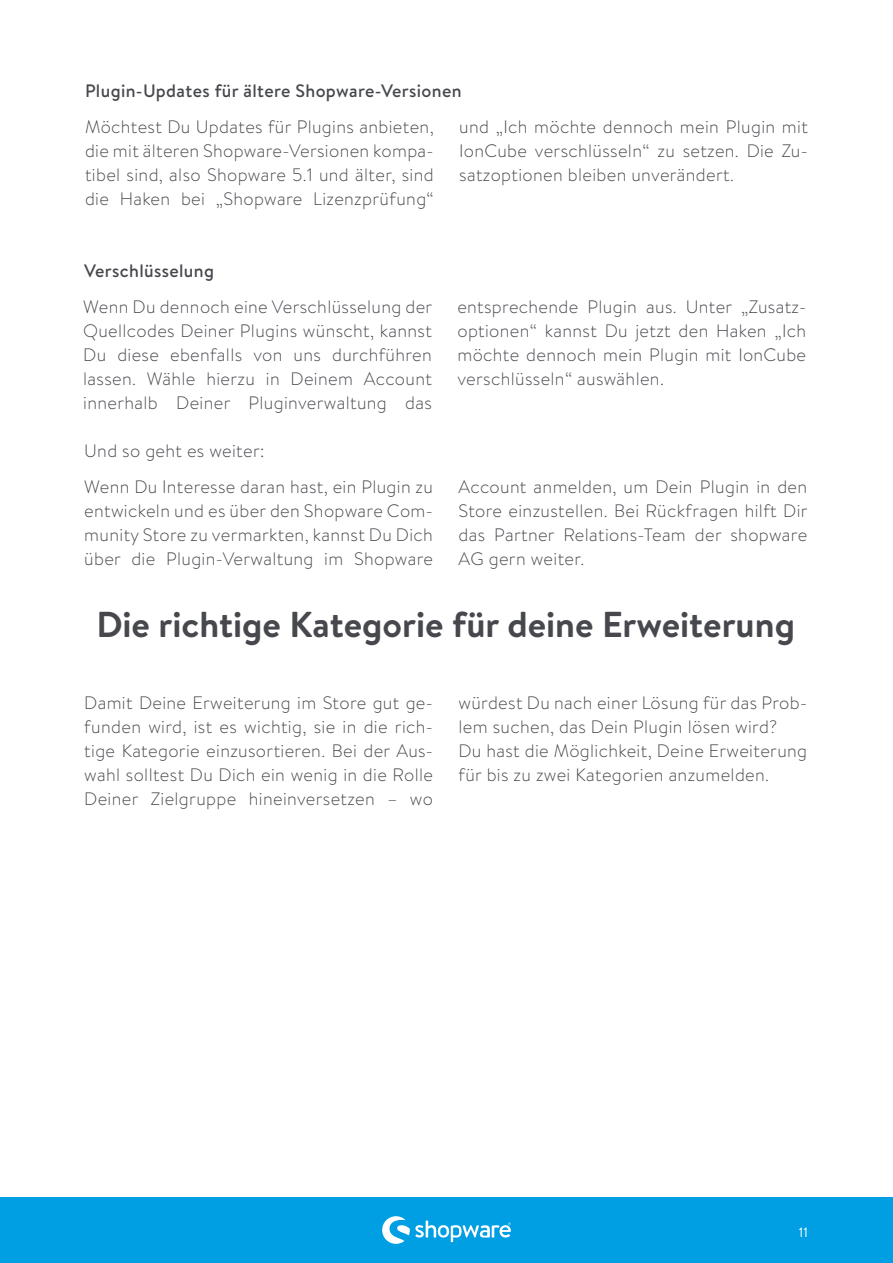
<style>
.page{position:relative;width:893px;height:1263px;background:#fff}
.page>*{position:absolute;margin:0;border:0;box-sizing:border-box;transform-origin:0 0}
.t1{font:700 36px "Brandon Text";color:#46484d}
.t2{font:300 18px/24px "Brandon Text";letter-spacing:.02em;color:#46484d;text-align:justify}
.t3{font:500 18px "Brandon Text";letter-spacing:.02em;color:#46484d}
.t4{font:13.5px "Brandon Text";color:#fff}
</style>
<div class="page">
<div style="left:0;top:1197px;width:893px;height:66px;background:#009fe3"></div>
<svg style="left:382px;top:1216px;width:129px;height:28px"></svg>
<p class="t3" style="left:85px;top:78px;width:378px">Plugin-Updates für ältere Shopware-Versionen</p>
<p class="t2" style="left:85px;top:114px;width:350px">Möchtest Du Updates für Plugins anbieten, die mit älteren Shopware-Versionen kompa&shy;tibel sind, also Shopware 5.1 und älter, sind die Haken bei „Shopware Lizenzprüfung“</p>
<p class="t2" style="left:459px;top:114px;width:350px">und „Ich möchte dennoch mein Plugin mit IonCube verschlüsseln“ zu setzen. Die Zu&shy;satzoptionen bleiben unverändert.</p>
<p class="t3" style="left:84px;top:258px;width:131px">Verschlüsselung</p>
<p class="t2" style="left:83px;top:294px;width:351px">Wenn Du dennoch eine Verschlüsselung der Quellcodes Deiner Plugins wünscht, kannst Du diese ebenfalls von uns durchführen lassen. Wähle hierzu in Deinem Account innerhalb Deiner Pluginverwaltung das</p>
<p class="t2" style="left:457px;top:294px;width:350px">entsprechende Plugin aus. Unter „Zusatz&shy;optionen“ kannst Du jetzt den Haken „Ich möchte dennoch mein Plugin mit IonCube verschlüsseln“ auswählen.</p>
<p class="t2" style="left:84px;top:438px;width:182px">Und so geht es weiter:</p>
<p class="t2" style="left:84px;top:474px;width:350px">Wenn Du Interesse daran hast, ein Plugin zu entwickeln und es über den Shopware Com&shy;munity Store zu vermarkten, kannst Du Dich über die Plugin-Verwaltung im Shopware</p>
<p class="t2" style="left:458px;top:474px;width:351px">Account anmelden, um Dein Plugin in den Store einzustellen. Bei Rückfragen hilft Dir das Partner Relations-Team der shopware AG gern weiter.</p>
<h1 class="t1" style="left:96px;top:599px;width:700px">Die richtige Kategorie für deine Erweiterung</h1>
<p class="t2" style="left:84px;top:690px;width:350px">Damit Deine Erweiterung im Store gut ge&shy;funden wird, ist es wichtig, sie in die rich&shy;tige Kategorie einzusortieren. Bei der Aus&shy;wahl solltest Du Dich ein wenig in die Rolle Deiner Zielgruppe hineinversetzen – wo</p>
<p class="t2" style="left:458px;top:690px;width:350px;text-align:left">würdest Du nach einer Lösung für das Prob&shy;lem suchen, das Dein Plugin lösen wird?<br>Du hast die Möglichkeit, Deine Erweiterung für bis zu zwei Kategorien anzumelden.</p>
<p class="t4" style="left:799px;top:1223px;width:11px">11</p>
</div>
